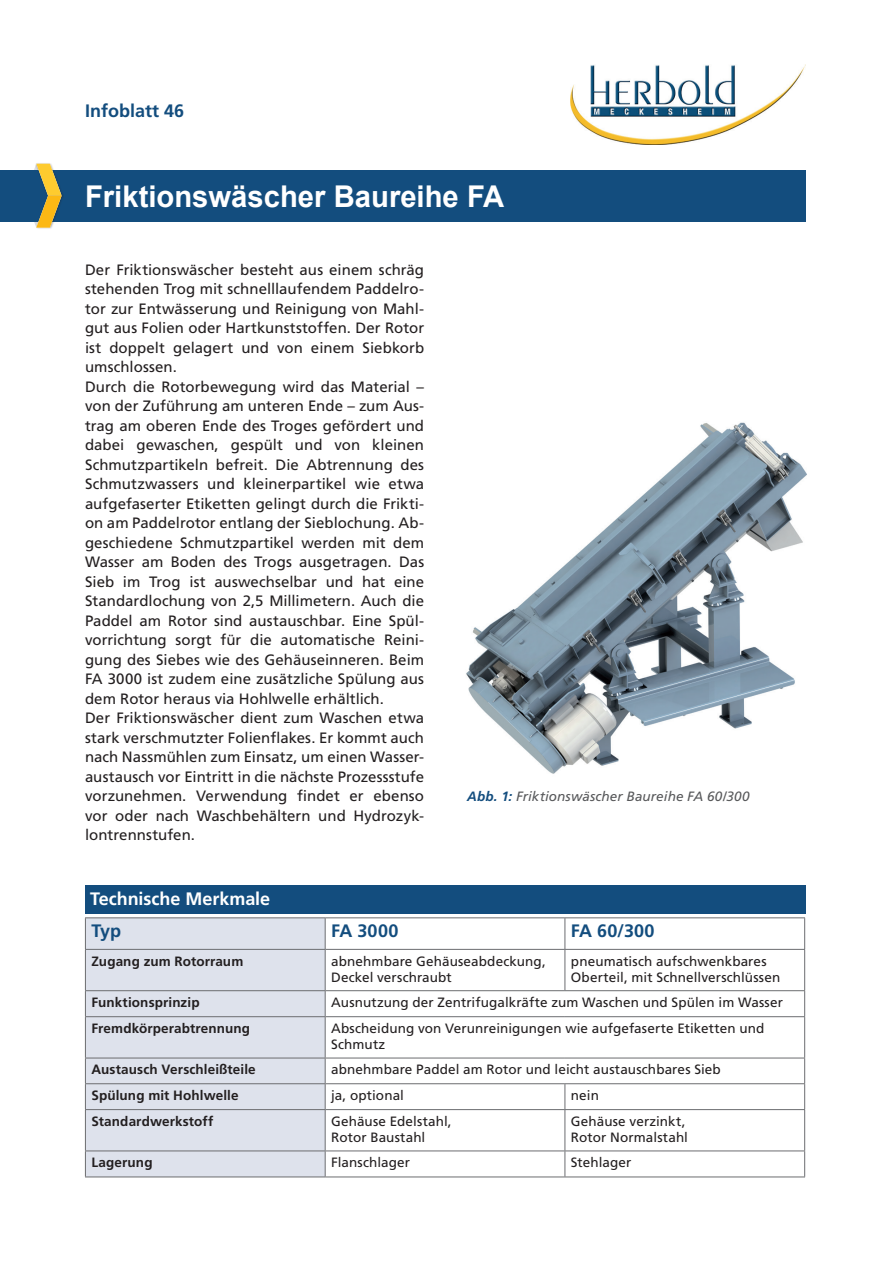
<style>
.page{position:relative;width:893px;height:1263px;background:#fff}
.page>*{position:absolute;margin:0;border:0;box-sizing:border-box;transform-origin:0 0}
.t1{font:700 30px "Arial";color:#fff}
.t2{font:700 18px "Frutiger LT Pro";color:#134d7e}
.t3{font:700 18px "Frutiger LT Pro";color:#fff}
.t4{font:15px/19.5px "Frutiger LT Pro";letter-spacing:.005em;color:#231f20}
.t5{font:13.5px/16.2px "Frutiger LT Pro";letter-spacing:.01em;color:#231f20}
.t6{font:700 13.5px "Frutiger LT Pro";letter-spacing:.01em;color:#231f20}
.t7{font:italic 13.5px "Frutiger LT Pro";letter-spacing:.01em;color:#57585a}
.s1{font-family:"Frutiger LT Std";font-weight:700;color:#134d7e}
</style>
<div class="page">
<img style="left:466px;top:422px;width:341px;height:352px">
<div style="left:0;top:170px;width:806px;height:51px;background:#134d7e"></div>
<div style="left:35px;top:163px;width:29px;height:36px;background:#231f20;opacity:.4"></div>
<div style="left:35px;top:194px;width:30px;height:36px;background:#231f20;opacity:.4"></div>
<svg style="left:25px;top:164px;width:37px;height:64px"></svg>
<div style="left:86px;top:918px;width:239px;height:258px;background:#dee2ec"></div>
<hr style="left:85px;top:917px;width:240px;height:1px;background:#6c6d70">
<hr style="left:85px;top:918px;width:1px;height:31px;background:#6c6d70">
<hr style="left:325px;top:917px;width:240px;height:1px;background:#6c6d70">
<hr style="left:325px;top:918px;width:1px;height:31px;background:#6c6d70">
<hr style="left:565px;top:917px;width:240px;height:1px;background:#6c6d70">
<hr style="left:565px;top:918px;width:1px;height:31px;background:#6c6d70">
<hr style="left:804px;top:918px;width:1px;height:31px;background:#6c6d70">
<hr style="left:85px;top:949px;width:240px;height:1px;background:#6c6d70">
<hr style="left:85px;top:950px;width:1px;height:40px;background:#6c6d70">
<hr style="left:325px;top:949px;width:240px;height:1px;background:#6c6d70">
<hr style="left:325px;top:950px;width:1px;height:40px;background:#6c6d70">
<hr style="left:565px;top:949px;width:240px;height:1px;background:#6c6d70">
<hr style="left:565px;top:950px;width:1px;height:40px;background:#6c6d70">
<hr style="left:804px;top:950px;width:1px;height:40px;background:#6c6d70">
<hr style="left:85px;top:990px;width:240px;height:1px;background:#6c6d70">
<svg style="left:85px;top:991px;width:1px;height:25px"></svg>
<hr style="left:325px;top:990px;width:240px;height:1px;background:#6c6d70">
<svg style="left:325px;top:991px;width:1px;height:25px"></svg>
<hr style="left:565px;top:990px;width:240px;height:1px;background:#6c6d70">
<svg style="left:804px;top:991px;width:1px;height:25px"></svg>
<hr style="left:85px;top:1016px;width:240px;height:1px;background:#6c6d70">
<hr style="left:85px;top:1017px;width:1px;height:41px;background:#6c6d70">
<hr style="left:325px;top:1016px;width:240px;height:1px;background:#6c6d70">
<hr style="left:325px;top:1017px;width:1px;height:41px;background:#6c6d70">
<hr style="left:565px;top:1016px;width:240px;height:1px;background:#6c6d70">
<hr style="left:804px;top:1017px;width:1px;height:41px;background:#6c6d70">
<hr style="left:85px;top:1058px;width:240px;height:1px;background:#6c6d70">
<hr style="left:325px;top:1058px;width:240px;height:1px;background:#6c6d70">
<hr style="left:565px;top:1058px;width:240px;height:1px;background:#6c6d70">
<hr style="left:85px;top:1083px;width:240px;height:1px;background:#6c6d70">
<svg style="left:85px;top:1058px;width:1px;height:51px"></svg>
<hr style="left:325px;top:1083px;width:240px;height:1px;background:#6c6d70">
<svg style="left:325px;top:1058px;width:1px;height:51px"></svg>
<hr style="left:565px;top:1083px;width:240px;height:1px;background:#6c6d70">
<svg style="left:565px;top:1084px;width:1px;height:25px"></svg>
<svg style="left:804px;top:1058px;width:1px;height:51px"></svg>
<hr style="left:85px;top:1109px;width:240px;height:1px;background:#6c6d70">
<hr style="left:85px;top:1110px;width:1px;height:40px;background:#6c6d70">
<hr style="left:325px;top:1109px;width:240px;height:1px;background:#6c6d70">
<hr style="left:325px;top:1110px;width:1px;height:40px;background:#6c6d70">
<hr style="left:565px;top:1109px;width:240px;height:1px;background:#6c6d70">
<hr style="left:565px;top:1110px;width:1px;height:40px;background:#6c6d70">
<hr style="left:804px;top:1110px;width:1px;height:40px;background:#6c6d70">
<hr style="left:85px;top:1150px;width:240px;height:1px;background:#6c6d70">
<svg style="left:85px;top:1151px;width:1px;height:25px"></svg>
<hr style="left:325px;top:1150px;width:240px;height:1px;background:#6c6d70">
<svg style="left:325px;top:1151px;width:1px;height:25px"></svg>
<hr style="left:565px;top:1150px;width:240px;height:1px;background:#6c6d70">
<svg style="left:565px;top:1151px;width:1px;height:25px"></svg>
<svg style="left:804px;top:1151px;width:1px;height:25px"></svg>
<hr style="left:85px;top:1176px;width:240px;height:1px;background:#6c6d70">
<hr style="left:325px;top:1176px;width:240px;height:1px;background:#6c6d70">
<hr style="left:565px;top:1176px;width:240px;height:1px;background:#6c6d70">
<div style="left:85px;top:885px;width:720px;height:29px;background:#134d7e"></div>
<img style="left:571px;top:65px;width:235px;height:80px">
<p class="t2" style="left:85px;top:100px;width:101px">Infoblatt 46</p>
<h1 class="t1" style="left:85px;top:175px;width:421px">Friktionswäscher Baureihe FA</h1>
<p class="t4" style="left:85px;top:260px;width:341px">Der Friktionswäscher besteht aus einem schräg stehenden Trog mit schnelllaufendem Paddelro&shy;tor zur Entwässerung und Reinigung von Mahl&shy;gut aus Folien oder Hartkunststoffen. Der Rotor ist doppelt gelagert und von einem Siebkorb umschlossen.<br>Durch die Rotorbewegung wird das Material – von der Zuführung am unteren Ende – zum Aus&shy;trag am oberen Ende des Troges gefördert und dabei gewaschen, gespült und von kleinen Schmutzpartikeln befreit. Die Abtrennung des Schmutzwassers und kleinerpartikel wie etwa aufgefaserter Etiketten gelingt durch die Frikti&shy;on am Paddelrotor entlang der Sieblochung. Ab&shy;geschiedene Schmutzpartikel werden mit dem Wasser am Boden des Trogs ausgetragen. Das Sieb im Trog ist auswechselbar und hat eine Standardlochung von 2,5 Millimetern. Auch die Paddel am Rotor sind austauschbar. Eine Spül&shy;vorrichtung sorgt für die automatische Reini&shy;gung des Siebes wie des Gehäuseinneren. Beim FA 3000 ist zudem eine zusätzliche Spülung aus dem Rotor heraus via Hohlwelle erhältlich.<br>Der Friktionswäscher dient zum Waschen etwa stark verschmutzter Folienflakes. Er kommt auch nach Nassmühlen zum Einsatz, um einen Wasser&shy;austausch vor Eintritt in die nächste Prozessstufe vorzunehmen. Verwendung findet er ebenso vor oder nach Waschbehältern und Hydrozyk&shy;lontrennstufen.</p>
<p class="t3" style="left:90px;top:888px;width:182px">Technische Merkmale</p>
<p class="t7" style="left:467px;top:788px;width:284px"><span class="s1">Abb. 1:</span> Friktionswäscher Baureihe FA 60/300</p>
<p class="t2" style="left:91px;top:920px;width:31px">Typ</p>
<p class="t2" style="left:331px;top:920px;width:69px">FA 3000</p>
<p class="t2" style="left:571px;top:920px;width:85px">FA 60/300</p>
<p class="t6" style="left:91px;top:953px;width:153px">Zugang zum Rotorraum</p>
<p class="t5" style="left:331px;top:953px;width:216px">abnehmbare Gehäuseabdeckung,<br>Deckel verschraubt</p>
<p class="t5" style="left:571px;top:953px;width:211px">pneumatisch aufschwenkbares<br>Oberteil, mit Schnellverschlüssen</p>
<p class="t6" style="left:91px;top:994px;width:110px">Funktionsprinzip</p>
<p class="t5" style="left:331px;top:994px;width:453px">Ausnutzung der Zentrifugalkräfte zum Waschen und Spülen im Wasser</p>
<p class="t6" style="left:91px;top:1020px;width:160px">Fremdkörperabtrennung</p>
<p class="t5" style="left:331px;top:1020px;width:435px">Abscheidung von Verunreinigungen wie aufgefaserte Etiketten und<br>Schmutz</p>
<p class="t6" style="left:91px;top:1061px;width:166px">Austausch Verschleißteile</p>
<p class="t5" style="left:331px;top:1061px;width:391px">abnehmbare Paddel am Rotor und leicht austauschbares Sieb</p>
<p class="t6" style="left:91px;top:1087px;width:149px">Spülung mit Hohlwelle</p>
<p class="t5" style="left:331px;top:1087px;width:74px">ja, optional</p>
<p class="t5" style="left:571px;top:1087px;width:29px">nein</p>
<p class="t6" style="left:91px;top:1113px;width:124px">Standardwerkstoff</p>
<p class="t5" style="left:331px;top:1113px;width:122px">Gehäuse Edelstahl,<br>Rotor Baustahl</p>
<p class="t5" style="left:571px;top:1113px;width:119px">Gehäuse verzinkt,<br>Rotor Normalstahl</p>
<p class="t6" style="left:91px;top:1154px;width:63px">Lagerung</p>
<p class="t5" style="left:331px;top:1154px;width:81px">Flanschlager</p>
<p class="t5" style="left:571px;top:1154px;width:62px">Stehlager</p>
</div>
